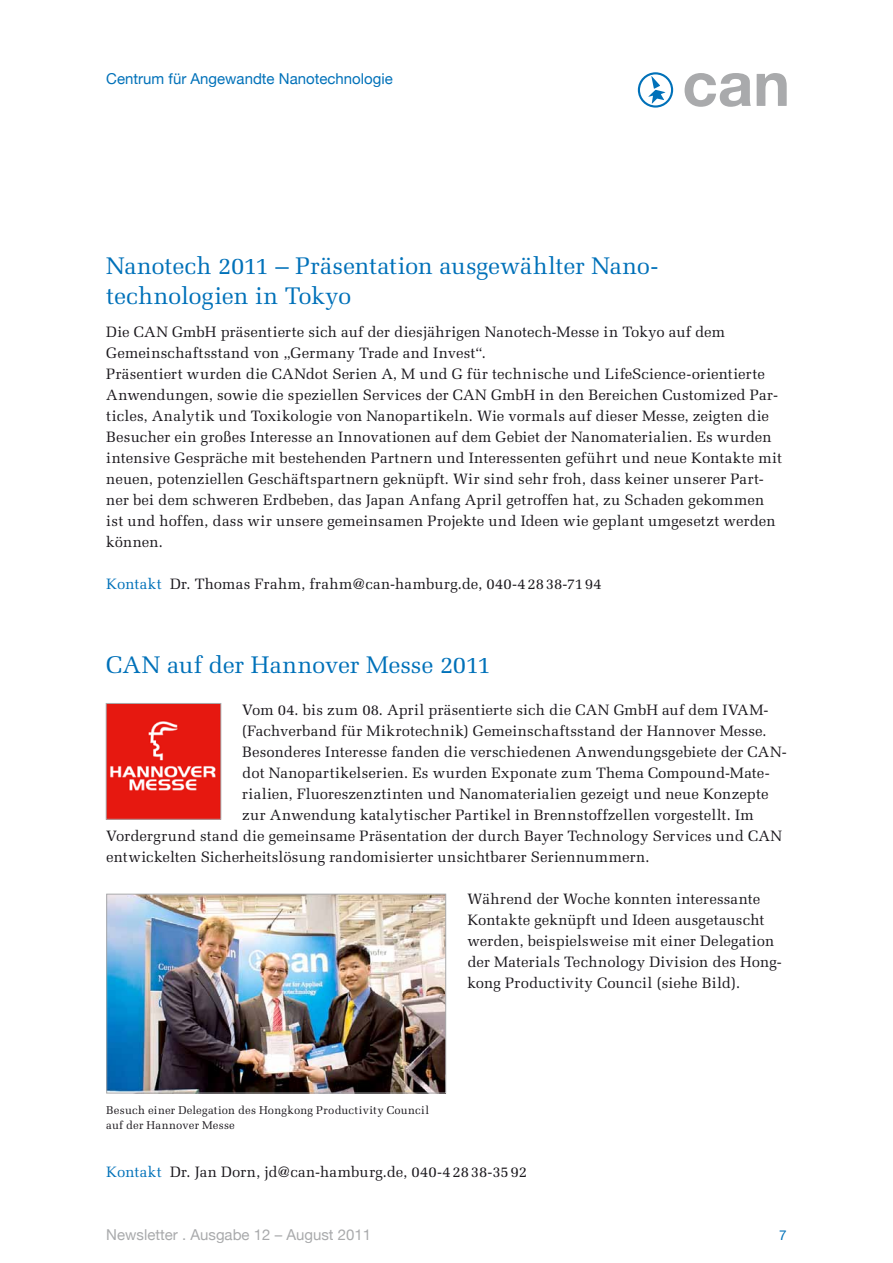
<style>
.page{position:relative;width:893px;height:1263px;background:#fff}
.page>*{position:absolute;margin:0;border:0;box-sizing:border-box;transform-origin:0 0}
.t1{font:24px/30px "Melior";letter-spacing:-.005em;color:#0071b9}
.t2{font:15px/21px "Melior";letter-spacing:.01em;color:#1a171c}
.t3{font:15px "Helvetica Neue";color:#0071b9}
.t4{font:15px "Helvetica Neue";color:#a9aaac}
.t5{font:13.5px "Helvetica Neue";color:#0071b9}
.t6{font:11.25px/15px "Melior";letter-spacing:.02em;color:#1a171c}
.s1{color:#0071b9}
</style>
<div class="page">
<svg style="left:685px;top:73px;width:66px;height:34px"></svg>
<svg style="left:757px;top:73px;width:30px;height:33px"></svg>
<svg style="left:638px;top:72px;width:35px;height:36px"></svg>
<img style="left:108px;top:705px;width:111px;height:112px">
<div style="left:106px;top:703px;width:115px;height:116px;border:1px solid #a9aaac"></div>
<img style="left:108px;top:896px;width:336px;height:195px">
<div style="left:106px;top:894px;width:340px;height:199px;border:1px solid #a9aaac"></div>
<p class="t3" style="left:106px;top:69px;width:288px">Centrum für Angewandte Nanotechnologie</p>
<h1 class="t1" style="left:106px;top:251px;width:551px">Nanotech 2011 – Präsentation ausgewählter Nano&shy;technologien in Tokyo</h1>
<p class="t2" style="left:106px;top:322px;width:677px">Die CAN GmbH präsentierte sich auf der diesjährigen Nanotech-Messe in Tokyo auf dem Gemeinschaftsstand von „Germany Trade and Invest“.<br>Präsentiert wurden die CANdot Serien A, M und G für technische und LifeScience-orientierte Anwendungen, sowie die speziellen Services der CAN GmbH in den Bereichen Customized Par&shy;ticles, Analytik und Toxikologie von Nanopartikeln. Wie vormals auf dieser Messe, zeigten die Besucher ein großes Interesse an Innovationen auf dem Gebiet der Nanomaterialien. Es wurden intensive Gespräche mit bestehenden Partnern und Interessenten geführt und neue Kontakte mit neuen, potenziellen Geschäftspartnern geknüpft. Wir sind sehr froh, dass keiner unserer Part&shy;ner bei dem schweren Erdbeben, das Japan Anfang April getroffen hat, zu Schaden gekommen ist und hoffen, dass wir unsere gemeinsamen Projekte und Ideen wie geplant umgesetzt werden können.</p>
<p class="t2" style="left:106px;top:574px;width:497px"><span class="s1">Kontakt</span> Dr. Thomas Frahm, frahm@can-hamburg.de, 040-42838-7194</p>
<h1 class="t1" style="left:106px;top:650px;width:386px">CAN auf der Hannover Messe 2011</h1>
<p class="t2" style="left:242px;top:700px;width:528px">Vom 04. bis zum 08. April präsentierte sich die CAN GmbH auf dem IVAM-</p>
<p class="t2" style="left:242px;top:721px;width:526px">(Fachverband für Mikrotechnik) Gemeinschaftsstand der Hannover Messe.</p>
<p class="t2" style="left:242px;top:742px;width:546px">Besonderes Interesse fanden die verschiedenen Anwendungsgebiete der CAN-</p>
<p class="t2" style="left:242px;top:763px;width:529px">dot Nanopartikelserien. Es wurden Exponate zum Thema Compound-Mate-</p>
<p class="t2" style="left:242px;top:784px;width:528px">rialien, Fluoreszenztinten und Nanomaterialien gezeigt und neue Konzepte</p>
<p class="t2" style="left:242px;top:805px;width:513px">zur Anwendung katalytischer Partikel in Brennstoffzellen vorgestellt. Im</p>
<p class="t2" style="left:106px;top:826px;width:677px">Vordergrund stand die gemeinsame Präsentation der durch Bayer Technology Services und CAN</p>
<p class="t2" style="left:106px;top:847px;width:545px">entwickelten Sicherheitslösung randomisierter unsichtbarer Seriennummern.</p>
<p class="t2" style="left:467px;top:889px;width:316px">Während der Woche konnten interessante Kontakte geknüpft und Ideen ausgetauscht werden, beispielsweise mit einer Delegation der Materials Technology Division des Hong&shy;kong Productivity Council (siehe Bild).</p>
<p class="t6" style="left:106px;top:1103px;width:324px">Besuch einer Delegation des Hongkong Productivity Council auf der Hannover Messe</p>
<p class="t2" style="left:106px;top:1162px;width:422px"><span class="s1">Kontakt</span> Dr. Jan Dorn, jd@can-hamburg.de, 040-42838-3592</p>
<p class="t4" style="left:106px;top:1226px;width:266px">Newsletter . Ausgabe 12 – August 2011</p>
<p class="t5" style="left:779px;top:1227px;width:9px">7</p>
</div>
